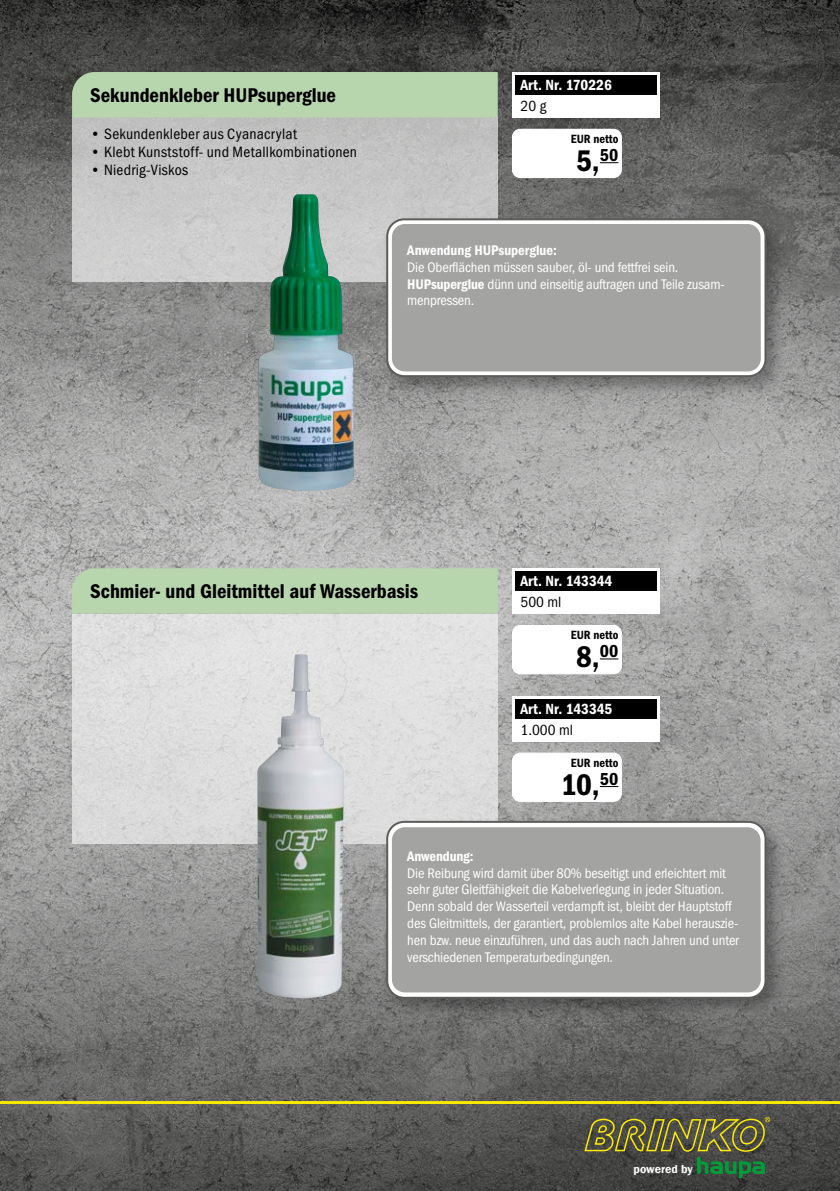
<style>
.page{position:relative;width:840px;height:1191px;background:#fff}
.page>*{position:absolute;margin:0;border:0;box-sizing:border-box;transform-origin:0 0}
.t1{font:30px "Franklin Gothic Demi Cond ITC";color:#000}
.t2{font:20px "Franklin Gothic Demi Cond ITC";color:#000}
.t3{font:15px "Franklin Gothic Book Cond ITC";letter-spacing:.02em;color:#000}
.t4{font:14.8px "Franklin Gothic Demi Cond ITC";color:#fff}
.t5{font:14.8px "Franklin Gothic Book Cond ITC";color:#000}
.t6{font:14px/16.8px "Franklin Gothic Book Cond ITC";letter-spacing:-.01em;color:#fff}
.t7{font:14px "Franklin Gothic Demi Cond ITC";color:#fff}
.t8{font:12px "Franklin Gothic Demi Cond ITC";color:#000}
.t9{font:600 11.8px "Franklin Gothic";color:#fff}
.s1{font-family:"Franklin Gothic Demi Cond ITC"}
</style>
<div class="page">
<img style="left:0;top:0;width:839px;height:1101px">
<svg style="left:0;top:1101px;width:839px;height:90px;background:#57564c"></svg>
<svg style="left:584px;top:1116px;width:185px;height:35px;background:#6d6939"></svg>
<svg style="left:697px;top:1157px;width:67px;height:21px"></svg>
<div style="left:72px;top:117px;width:425px;height:165px;background:#c7c7c6"></div>
<div style="left:72px;top:72px;width:425px;height:45px;background:#b8d6ae"></div>
<div style="left:511px;top:72px;width:148px;height:45px;background:#fff"></div>
<div style="left:514px;top:75px;width:142px;height:20px;background:#000"></div>
<div style="left:382px;top:214px;width:404px;height:183px;background:#000;opacity:.3"></div>
<svg style="left:387px;top:219px;width:378px;height:157px"></svg>
<div style="left:386px;top:218px;width:380px;height:159px;border:2px solid #5c5c5b;border-radius:17px"></div>
<div style="left:391px;top:224px;width:369px;height:147px;background:#a3a3a2;border-radius:13px"></div>
<img style="left:258px;top:194px;width:96px;height:297px">
<div style="left:512px;top:129px;width:109px;height:48px;background:#fff;border-radius:8px"></div>
<div style="left:511px;top:129px;width:110px;height:49px;border:1px solid #fff;border-radius:8px"></div>
<div style="left:72px;top:613px;width:425px;height:230px;background:#dfdfde"></div>
<div style="left:72px;top:568px;width:425px;height:45px;background:#b8d6ae"></div>
<div style="left:511px;top:568px;width:148px;height:45px;background:#fff"></div>
<div style="left:514px;top:571px;width:142px;height:20px;background:#000"></div>
<div style="left:511px;top:696px;width:148px;height:45px;background:#fff"></div>
<div style="left:514px;top:699px;width:142px;height:19px;background:#000"></div>
<div style="left:382px;top:817px;width:404px;height:201px;background:#000;opacity:.3"></div>
<svg style="left:387px;top:822px;width:378px;height:175px"></svg>
<div style="left:386px;top:821px;width:380px;height:177px;border:2px solid #5c5c5b;border-radius:17px"></div>
<div style="left:391px;top:827px;width:369px;height:165px;background:#a3a3a2;border-radius:13px"></div>
<img style="left:257px;top:654px;width:87px;height:344px">
<div style="left:512px;top:625px;width:109px;height:48px;background:#fff;border-radius:8px"></div>
<div style="left:511px;top:625px;width:110px;height:49px;border:1px solid #fff;border-radius:8px"></div>
<div style="left:512px;top:753px;width:109px;height:48px;background:#fff;border-radius:8px"></div>
<div style="left:511px;top:752px;width:110px;height:50px;border:1px solid #fff;border-radius:8px"></div>
<svg style="left:599px;top:162px;width:19px;height:1px"></svg>
<svg style="left:600px;top:658px;width:18px;height:1px"></svg>
<svg style="left:599px;top:786px;width:19px;height:1px"></svg>
<h2 class="t2" style="left:90px;top:83px;width:247px">Sekundenkleber HUPsuperglue</h2>
<p class="t3" style="left:90px;top:125px;width:208px">• Sekundenkleber aus Cyanacrylat</p>
<p class="t3" style="left:90px;top:143px;width:268px">• Klebt Kunststoff- und Metallkombinationen</p>
<p class="t3" style="left:90px;top:161px;width:100px">• Niedrig-Viskos</p>
<p class="t4" style="left:520px;top:76px;width:93px">Art. Nr. 170226</p>
<p class="t5" style="left:520px;top:98px;width:27px">20 g</p>
<p class="t8" style="left:570px;top:131px;width:49px">EUR netto</p>
<h1 class="t1" style="left:575px;top:143px;width:44px">5,<sup>50</sup></h1>
<p class="t7" style="left:407px;top:242px;width:151px">Anwendung HUPsuperglue:</p>
<p class="t6" style="left:407px;top:259px;width:318px">Die Oberflächen müssen sauber, öl- und fettfrei sein.<br><span class="s1">HUPsuperglue</span> dünn und einseitig auftragen und Teile zusam&shy;menpressen.</p>
<h2 class="t2" style="left:90px;top:579px;width:329px">Schmier- und Gleitmittel auf Wasserbasis</h2>
<p class="t4" style="left:520px;top:572px;width:93px">Art. Nr. 143344</p>
<p class="t5" style="left:520px;top:594px;width:42px">500 ml</p>
<p class="t8" style="left:570px;top:628px;width:49px">EUR netto</p>
<h1 class="t1" style="left:575px;top:639px;width:44px">8,<sup>00</sup></h1>
<p class="t4" style="left:520px;top:700px;width:93px">Art. Nr. 143345</p>
<p class="t5" style="left:520px;top:721px;width:54px">1.000 ml</p>
<p class="t8" style="left:570px;top:755px;width:49px">EUR netto</p>
<h1 class="t1" style="left:560px;top:767px;width:59px">10,<sup>50</sup></h1>
<p class="t7" style="left:407px;top:848px;width:68px">Anwendung:</p>
<p class="t6" style="left:407px;top:864px;width:333px">Die Reibung wird damit über 80% beseitigt und erleichtert mit sehr guter Gleitfähigkeit die Kabelverlegung in jeder Situation.<br>Denn sobald der Wasserteil verdampft ist, bleibt der Hauptstoff des Gleitmittels, der garantiert, problemlos alte Kabel herauszie&shy;hen bzw. neue einzuführen, und das auch nach Jahren und unter verschiedenen Temperaturbedingungen.</p>
<p class="t9" style="left:633px;top:1162px;width:61px">powered by</p>
</div>
